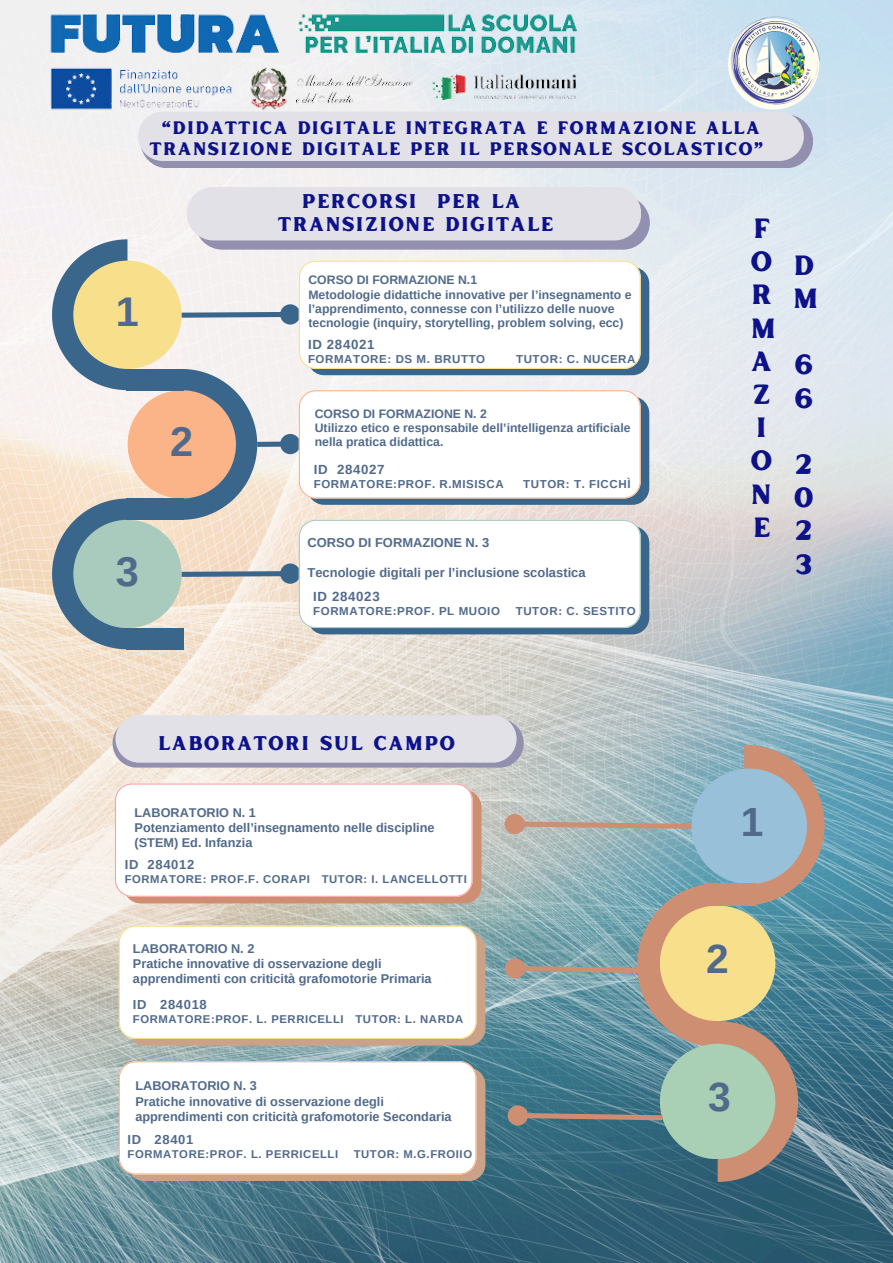
<style>
.page{position:relative;width:893px;height:1263px;background:#fff}
.page>*{position:absolute;margin:0;border:0;box-sizing:border-box;transform-origin:0 0}
.t1{font:700 41.47px "Arimo";color:#516a8b}
.t2{font:700 41.4px "Arimo";color:#516a8b}
.t3{font:700 40.65px "Arimo";color:#516a8b}
.t4{font:27.9px/33.2px "Inlander Rough";color:#0d1289}
.t5{font:19.88px/23.3px "Inlander Rough";letter-spacing:.05em;color:#0d1289;text-align:center}
.t6{font:18.15px/21.4px "Inlander Rough";letter-spacing:.05em;color:#0d1289;text-align:center}
.t7{font:700 13.27px "Arimo";letter-spacing:.05em;color:#516a8b}
.t8{font:700 13.05px "Arimo";letter-spacing:.05em;color:#516a8b}
.t9{font:700 12.9px "Arimo";color:#516a8b}
.t10{font:700 12.75px/15.2px "Arimo";color:#516a8b}
.t11{font:700 12.23px/14.2px "Arimo";color:#516a8b}
.t12{font:700 11.55px "Arimo";letter-spacing:.05em;color:#516a8b}
.t13{font:700 11.32px "Arimo";letter-spacing:.05em;color:#516a8b}
</style>
<div class="page">
<img style="left:0;top:0;width:893px;height:1263px">
<svg style="left:52px;top:239px;width:75px;height:151px"></svg>
<svg style="left:183px;top:369px;width:74px;height:151px"></svg>
<div style="left:73px;top:261px;width:109px;height:108px;background:#f8df8c;border-radius:50%"></div>
<div style="left:128px;top:390px;width:108px;height:108px;background:#fab488;border-radius:50%"></div>
<div style="left:112px;top:719px;width:412px;height:48px;background:#938faf;border-radius:24px"></div>
<div style="left:115px;top:715px;width:401px;height:48px;background:#e2e1e8;border-radius:24px"></div>
<div style="left:126px;top:369px;width:57px;height:21px;background:#3a668c"></div>
<svg style="left:52px;top:499px;width:74px;height:150px;background:#7e92a3"></svg>
<div style="left:73px;top:520px;width:109px;height:108px;background:#a8cbbd;border-radius:50%"></div>
<div style="left:126px;top:498px;width:57px;height:22px;background:#3a668c"></div>
<div style="left:126px;top:628px;width:57px;height:21px;background:#3a668c"></div>
<svg style="left:181px;top:309px;width:100px;height:11px"></svg>
<div style="left:283px;top:307px;width:15px;height:15px;background:#3a668c;border-radius:50%"></div>
<div style="left:280px;top:304px;width:20px;height:21px;border:5px solid #3a668c;border-radius:50%"></div>
<div style="left:307px;top:267px;width:342px;height:108px;background:#3a668c;border-radius:17px"></div>
<div style="left:299px;top:261px;width:342px;height:108px;background:#fff"></div>
<div style="left:257px;top:442px;width:24px;height:5px;background:#3a668c"></div>
<div style="left:283px;top:436px;width:15px;height:16px;background:#3a668c;border-radius:50%"></div>
<div style="left:280px;top:434px;width:20px;height:20px;border:5px solid #3a668c;border-radius:50%"></div>
<div style="left:307px;top:396px;width:342px;height:109px;background:#3a668c;border-radius:17px"></div>
<div style="left:299px;top:390px;width:342px;height:108px;background:#fff"></div>
<svg style="left:181px;top:569px;width:100px;height:10px"></svg>
<div style="left:283px;top:566px;width:15px;height:15px;background:#3a668c;border-radius:50%"></div>
<div style="left:280px;top:563px;width:20px;height:21px;border:5px solid #3a668c;border-radius:50%"></div>
<div style="left:307px;top:526px;width:342px;height:108px;background:#3a668c;border-radius:17px"></div>
<div style="left:299px;top:520px;width:342px;height:108px;background:#fff"></div>
<div style="left:124px;top:790px;width:357px;height:113px;background:#ce8e72;border-radius:17px"></div>
<div style="left:115px;top:783px;width:358px;height:114px;background:#fff"></div>
<div style="left:128px;top:932px;width:357px;height:113px;background:#cba188;border-radius:17px"></div>
<div style="left:119px;top:925px;width:357px;height:114px;background:#fff"></div>
<div style="left:128px;top:1068px;width:357px;height:113px;background:#cba188;border-radius:17px"></div>
<div style="left:119px;top:1061px;width:357px;height:113px;background:#fff"></div>
<div style="left:140px;top:114px;width:673px;height:54px;background:#938faf;border-radius:27px"></div>
<div style="left:138px;top:112px;width:666px;height:49px;background:#e2e1e8"></div>
<img style="left:721px;top:13px;width:103px;height:103px">
<div style="left:195px;top:196px;width:455px;height:54px;background:#938faf;border-radius:27px"></div>
<div style="left:187px;top:187px;width:454px;height:53px;background:#e2e1e8;border-radius:27px"></div>
<div style="left:507px;top:816px;width:15px;height:16px;background:#ce8e72;border-radius:50%"></div>
<div style="left:504px;top:814px;width:21px;height:20px;border:5px solid #ce8e72;border-radius:50%"></div>
<div style="left:507px;top:961px;width:16px;height:15px;background:#ce8e72;border-radius:50%"></div>
<div style="left:505px;top:958px;width:20px;height:21px;border:5px solid #ce8e72;border-radius:50%"></div>
<svg style="left:518px;top:745px;width:306px;height:437px;background:#8ca4a2"></svg>
<div style="left:510px;top:1108px;width:15px;height:15px;background:#ce8e72;border-radius:50%"></div>
<div style="left:507px;top:1105px;width:21px;height:21px;border:5px solid #ce8e72;border-radius:50%"></div>
<img style="left:47px;top:13px;width:534px;height:99px">
<p class="t6" style="left:149px;top:116px;width:615px">“DIDATTICA DIGITALE INTEGRATA E FORMAZIONE ALLA<br>TRANSIZIONE DIGITALE PER IL PERSONALE SCOLASTICO”</p>
<p class="t2" style="left:116px;top:289px;width:25px">1</p>
<p class="t2" style="left:170px;top:418px;width:25px">2</p>
<h4 class="t1" style="left:116px;top:549px;width:25px">3</h4>
<h1 class="t5" style="left:278px;top:188px;width:277px">PERCORSI PER LA<br>TRANSIZIONE DIGITALE</h1>
<h2 class="t11" style="left:308px;top:273px;width:170px">CORSO DI FORMAZIONE N.1</h2>
<h2 class="t11" style="left:308px;top:287px;width:325px">Metodologie didattiche innovative per l’insegnamento e l’apprendimento, connesse con l’utilizzo delle nuove</h2>
<h2 class="t11" style="left:308px;top:316px;width:316px">tecnologie (inquiry, storytelling, problem solving, ecc)</h2>
<p class="t7" style="left:308px;top:337px;width:68px">ID 284021</p>
<p class="t12" style="left:308px;top:352px;width:179px">FORMATORE: DS M. BRUTTO</p>
<p class="t12" style="left:516px;top:352px;width:121px">TUTOR: C. NUCERA</p>
<p class="t11" style="left:315px;top:406px;width:174px">CORSO DI FORMAZIONE N. 2</p>
<p class="t11" style="left:315px;top:420px;width:317px">Utilizzo etico e responsabile dell’intelligenza artificiale nella pratica didattica.</p>
<h4 class="t7" style="left:314px;top:462px;width:72px">ID 284027</h4>
<p class="t12" style="left:314px;top:477px;width:191px">FORMATORE:PROF. R.MISISCA</p>
<p class="t12" style="left:523px;top:477px;width:109px">TUTOR: T. FICCHÌ</p>
<p class="t9" style="left:307px;top:535px;width:183px">CORSO DI FORMAZIONE N. 3</p>
<h4 class="t9" style="left:307px;top:565px;width:280px">Tecnologie digitali per l’inclusione scolastica</h4>
<p class="t7" style="left:313px;top:589px;width:68px">ID 284023</p>
<p class="t12" style="left:313px;top:605px;width:188px">FORMATORE:PROF. PL MUOIO</p>
<p class="t12" style="left:516px;top:605px;width:121px">TUTOR: C. SESTITO</p>
<h1 class="t4" style="left:750px;top:210px;width:27px">F<br>O<br>R<br>M<br>A<br>Z<br>I<br>O<br>N<br>E</h1>
<h2 class="t4" style="left:793px;top:247px;width:27px">D<br>M</h2>
<h2 class="t4" style="left:794px;top:347px;width:20px">6<br>6</h2>
<p class="t4" style="left:794px;top:446px;width:21px;text-align:justify">2<br>0<br>2<br>3</p>
<h1 class="t5" style="left:158px;top:730px;width:299px">LABORATORI SUL CAMPO</h1>
<p class="t10" style="left:135px;top:805px;width:123px">LABORATORIO N. 1</p>
<p class="t10" style="left:135px;top:820px;width:301px">Potenziamento dell’insegnamento nelle discipline (STEM) Ed. Infanzia</p>
<p class="t8" style="left:125px;top:857px;width:71px">ID 284012</p>
<p class="t13" style="left:125px;top:873px;width:344px">FORMATORE: PROF.F. CORAPI TUTOR: I. LANCELLOTTI</p>
<h3 class="t10" style="left:133px;top:940px;width:123px">LABORATORIO N. 2</h3>
<p class="t10" style="left:133px;top:956px;width:300px">Pratiche innovative di osservazione degli apprendimenti con criticità grafomotorie Primaria</p>
<h4 class="t8" style="left:133px;top:997px;width:75px">ID 284018</h4>
<p class="t13" style="left:133px;top:1012px;width:332px">FORMATORE:PROF. L. PERRICELLI TUTOR: L. NARDA</p>
<p class="t10" style="left:135px;top:1078px;width:123px">LABORATORIO N. 3</p>
<p class="t10" style="left:135px;top:1094px;width:318px">Pratiche innovative di osservazione degli apprendimenti con criticità grafomotorie Secondaria</p>
<p class="t8" style="left:127px;top:1132px;width:67px">ID 28401</p>
<p class="t13" style="left:127px;top:1147px;width:212px">FORMATORE:PROF. L. PERRICELLI</p>
<p class="t13" style="left:354px;top:1147px;width:120px">TUTOR: M.G.FROIIO</p>
<p class="t3" style="left:740px;top:799px;width:24px">1</p>
<p class="t3" style="left:706px;top:936px;width:24px">2</p>
<p class="t3" style="left:708px;top:1074px;width:24px">3</p>
</div>
